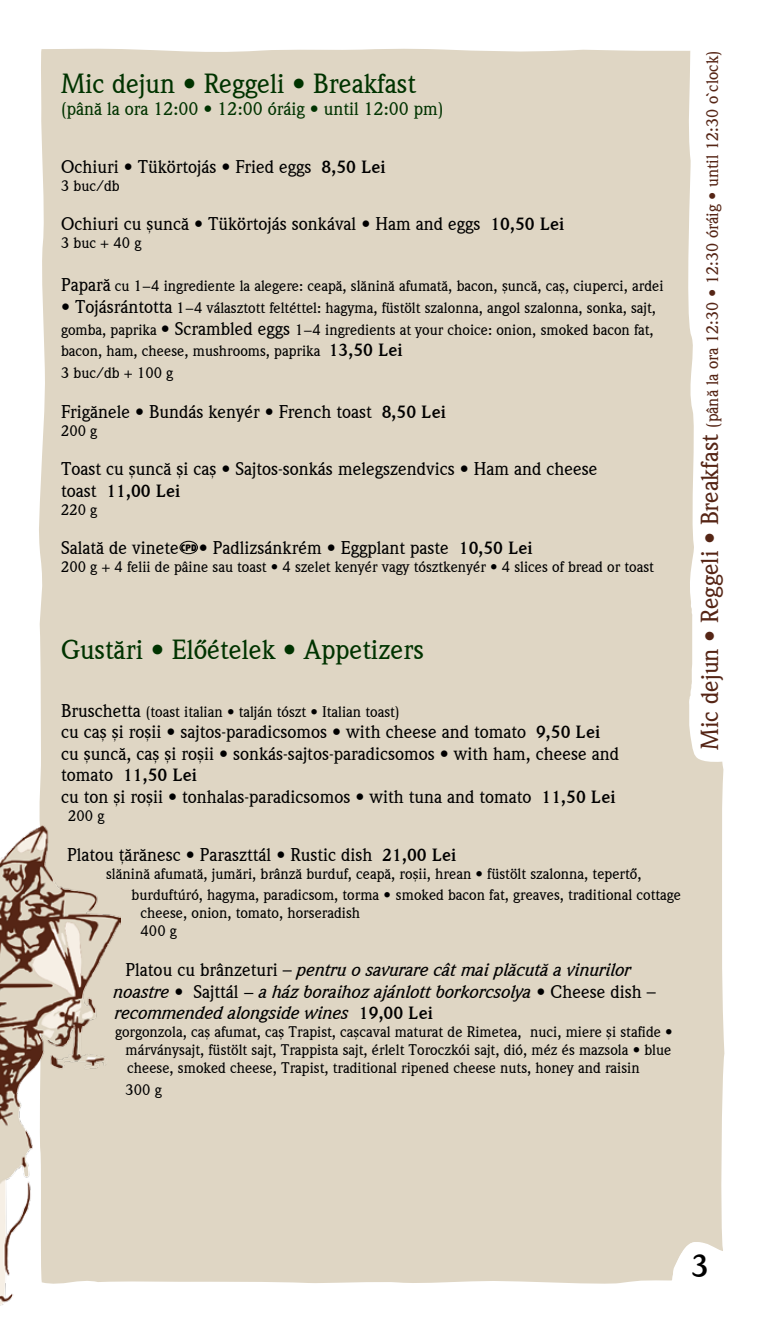
<style>
.page{position:relative;width:766px;height:1319px;background:#fff}
.page>*{position:absolute;margin:0;border:0;box-sizing:border-box;transform-origin:0 0}
.t1{font:33px "Weidemann CE Bold";color:#000}
.t2{font:27px "Weidemann CE Medium";color:#030}
.t3{font:18px/21.6px "Weidemann CE Medium";color:#000}
.t4{font:italic 18px/21.6px "Weidemann CE Medium";color:#000}
.t5{font:18px "Weidemann CE Medium";color:#030}
.t6{font:18px "Weidemann CE Bold";color:#000}
.t7{font:16.5px "Weidemann CE Medium";color:#552515}
.t8{font:15px/21.6px "Weidemann CE Medium";color:#000}
.t9{font:900 9px "Daxline CELF";color:#000}
.s1{font-family:"Weidemann CE Bold"}
.s2{font-size:18px}
.s3{font-family:"Weidemann CE Bold";font-size:18px}
.s4{font-family:"Weidemann CE Medium"}
.s5{font-style:normal}
.s6{font-family:"Weidemann CE Bold";font-style:normal}
.s7{font-size:24px}
</style>
<div class="page">
<div style="left:39px;top:48px;width:686px;height:1236px;background:#dfd6c4"></div>
<svg style="left:684px;top:48px;width:41px;height:594px"></svg>
<svg style="left:669px;top:1241px;width:56px;height:43px"></svg>
<img style="left:0;top:825px;width:120px;height:481px">
<svg style="left:688px;top:590px;width:37px;height:173px"></svg>
<div style="left:180px;top:541px;width:18px;height:13px;border:1px solid #000;border-radius:50%"></div>
<h2 class="t2" style="left:61px;top:68px;width:356px">Mic dejun • Reggeli • Breakfast</h2>
<p class="t5" style="left:61px;top:98px;width:384px">(până la ora 12:00 • 12:00 óráig • until 12:00 pm)</p>
<p class="t3" style="left:61px;top:155px;width:326px">Ochiuri • Tükörtojás • Fried eggs <span class="s1">8,50 Lei</span></p>
<p class="t8" style="left:61px;top:175px;width:60px">3 buc/db</p>
<p class="t3" style="left:61px;top:213px;width:504px">Ochiuri cu şuncă • Tükörtojás sonkával • Ham and eggs <span class="s1">10,50 Lei</span></p>
<p class="t8" style="left:61px;top:232px;width:82px">3 buc + 40 g</p>
<p class="t8" style="left:61px;top:275px;width:603px"><span class="s2">Papară</span> cu 1−4 ingrediente la alegere: ceapă, slănină afumată, bacon, şuncă, caş, ciuperci, ardei</p>
<p class="t8" style="left:61px;top:297px;width:596px"><span class="s2">• Tojásrántotta</span> 1−4 választott feltéttel: hagyma, füstölt szalonna, angol szalonna, sonka, sajt, gomba, paprika <span class="s2">• Scrambled eggs</span> 1−4 ingredients at your choice: onion, smoked bacon fat, bacon, ham, cheese, mushrooms, paprika <span class="s3">13,50 Lei<br></span>3 buc/db + 100 g</p>
<p class="t3" style="left:61px;top:400px;width:386px">Frigănele • Bundás kenyér • French toast <span class="s1">8,50 Lei</span></p>
<p class="t8" style="left:61px;top:419px;width:38px">200 g</p>
<p class="t3" style="left:61px;top:458px;width:537px">Toast cu şuncă şi caş • Sajtos-sonkás melegszendvics • Ham and cheese</p>
<p class="t6" style="left:61px;top:476px;width:121px"><span class="s4">toast</span> 11,00 Lei</p>
<p class="t8" style="left:61px;top:499px;width:38px">220 g</p>
<p class="t3" style="left:61px;top:537px;width:473px">Salată de vinete • Padlizsánkrém • Eggplant paste <span class="s1">10,50 Lei</span></p>
<p class="t8" style="left:61px;top:556px;width:594px">200 g + 4 felii de pâine sau toast • 4 szelet kenyér vagy tósztkenyér • 4 slices of bread or toast</p>
<p class="t9" style="left:181px;top:541px;width:17px">CPD</p>
<h2 class="t2" style="left:61px;top:633px;width:364px">Gustări • Előételek • Appetizers</h2>
<p class="t8" style="left:61px;top:700px;width:340px"><span class="s2">Bruschetta</span> (toast italian • talján tószt • Italian toast)</p>
<p class="t3" style="left:61px;top:721px;width:559px">cu caş şi roşii • sajtos-paradicsomos • with cheese and tomato <span class="s1">9,50 Lei </span>cu şuncă, caş şi roşii • sonkás-sajtos-paradicsomos • with ham, cheese and</p>
<p class="t6" style="left:61px;top:760px;width:137px"><span class="s4">tomato</span> 11,50 Lei</p>
<p class="t3" style="left:61px;top:785px;width:556px">cu ton şi roşii • tonhalas-paradicsomos • with tuna and tomato <span class="s1">11,50 Lei</span></p>
<p class="t8" style="left:68px;top:805px;width:38px">200 g</p>
<p class="t3" style="left:67px;top:843px;width:391px">Platou ţărănesc • Paraszttál • Rustic dish <span class="s1">21,00 Lei</span></p>
<p class="t8" style="left:132px;top:862px;width:551px;text-indent:-26px">slănină afumată, jumări, brânză burduf, ceapă, roşii, hrean • füstölt szalonna, tepertő, burduftúró, hagyma, paradicsom, torma • smoked bacon fat, greaves, traditional cottage</p>
<p class="t8" style="left:141px;top:904px;width:221px;line-height:18px">cheese, onion, tomato, horseradish<br>400 g</p>
<p class="t4" style="left:114px;top:958px;width:543px;text-indent:12px"><span class="s5">Platou cu brânzeturi –</span> pentru o savurare cât mai plăcută a vinurilor noastre <span class="s5">• Sajttál −</span> a ház boraihoz ajánlott borkorcsolya <span class="s5">• Cheese dish – </span>recommended alongside wines <span class="s6">19,00 Lei</span></p>
<p class="t8" style="left:126px;top:1022px;width:548px;line-height:18px;text-align:justify;text-indent:-10px">gorgonzola, caş afumat, caş Trapist, caşcaval maturat de Rimetea, nuci, miere şi stafide • márványsajt, füstölt sajt, Trappista sajt, érlelt Toroczkói sajt, dió, méz és mazsola • blue cheese, smoked cheese, Trapist, traditional ripened cheese nuts, honey and raisin</p>
<p class="t8" style="left:126px;top:1078px;width:38px">300 g</p>
<p class="t7" style="left:702px;top:749px;width:700px;rotate:-90deg"><span class="s7">Mic dejun • Reggeli • Breakfast</span> (până la ora 12:30 • 12:30 óráig • until 12:30 o`clock)</p>
<h1 class="t1" style="left:691px;top:1238px;width:20px">3</h1>
</div>
